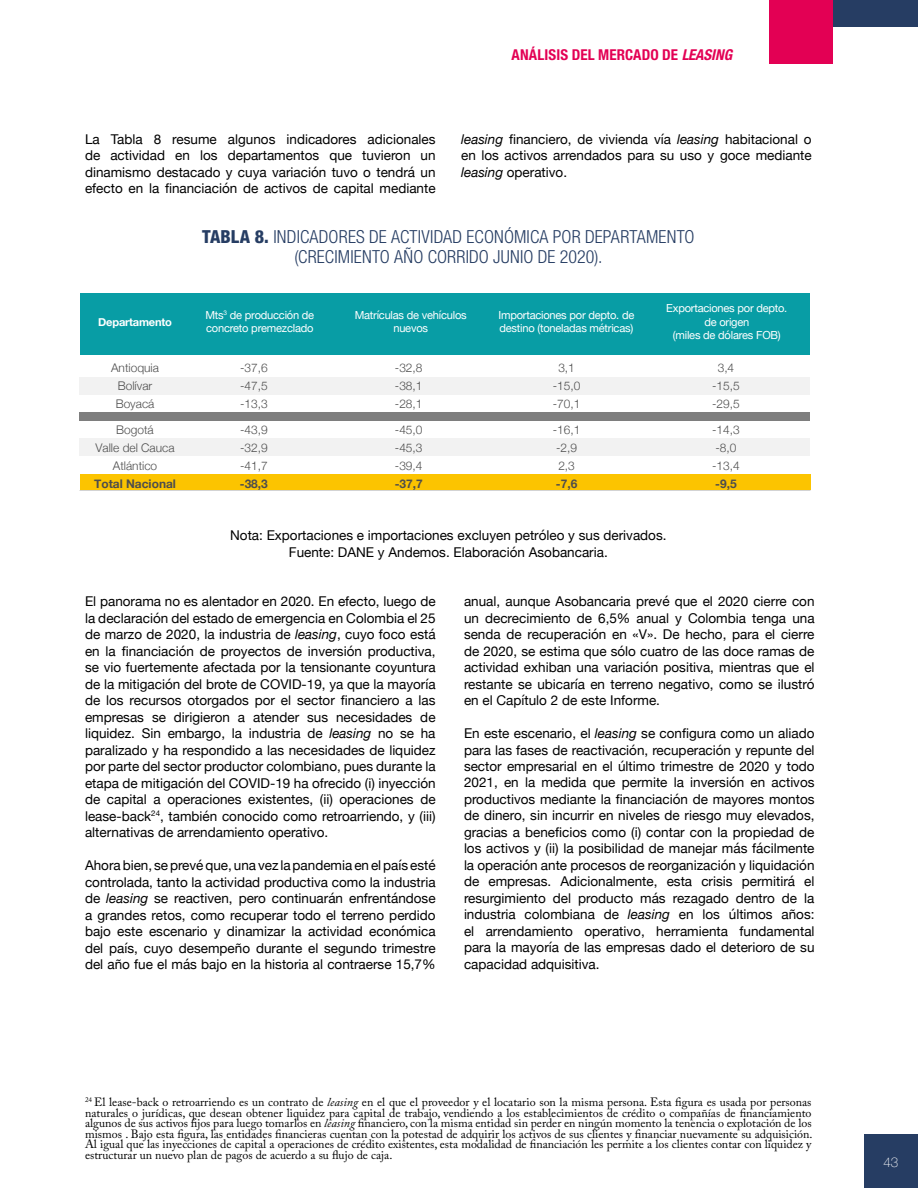
<style>
.page{position:relative;width:918px;height:1188px;background:#fff}
.page>*{position:absolute;margin:0;border:0;box-sizing:border-box;transform-origin:0 0}
.t1{font:300 condensed 18px/19.5px "Helvetica Neue LT Std";letter-spacing:.01em;color:#263d63;text-align:center}
.t2{font:700 condensed 15px "Helvetica Neue LT Std";letter-spacing:.005em;color:#e30054}
.t3{font:13.5px/16.5px "Helvetica Neue";color:#000;text-align:justify}
.t4{font:100 13.5px "Helvetica Neue";color:#fff}
.t5{font:12px/10.5px "Adobe Caslon Pro";color:#000;text-align:justify}
.t6{font:300 11.85px/18px "Helvetica Neue";color:#4d4d4d;text-align:center}
.t7{font:700 11.85px "Helvetica Neue";color:#4d4d4d}
.t8{font:11.1px/13.4px "Helvetica Neue";letter-spacing:-.02em;color:#fff}
.t9{font:700 11.1px "Helvetica Neue";letter-spacing:-.02em;color:#fff}
.s1{font-style:italic}
.s2{font-weight:800}
</style>
<div class="page">
<div style="left:864px;top:1134px;width:54px;height:54px;background:#263d63"></div>
<div style="left:769px;top:0;width:64px;height:64px;background:#e30054"></div>
<div style="left:833px;top:0;width:85px;height:27px;background:#263d63"></div>
<div style="left:79px;top:377px;width:731px;height:18px;background:#f2f2f2"></div>
<div style="left:79px;top:413px;width:731px;height:8px;background:#7e7e7e"></div>
<div style="left:79px;top:438px;width:731px;height:18px;background:#f2f2f2"></div>
<div style="left:80px;top:474px;width:731px;height:16px;background:#fcc400"></div>
<div style="left:81px;top:293px;width:729px;height:62px;background:#089da5"></div>
<p class="t2" style="left:511px;top:46px;width:222px">ANÁLISIS DEL MERCADO DE <span class="s1">LEASING</span></p>
<p class="t3" style="left:85px;top:132px;width:352px">La Tabla 8 resume algunos indicadores adicionales de actividad en los departamentos que tuvieron un dinamismo destacado y cuya variación tuvo o tendrá un efecto en la financiación de activos de capital mediante</p>
<p class="t3" style="left:461px;top:132px;width:352px"><span class="s1">leasing</span> financiero, de vivienda vía <span class="s1">leasing</span> habitacional o en los activos arrendados para su uso y goce mediante <span class="s1">leasing</span> operativo.</p>
<h1 class="t1" style="left:202px;top:227px;width:494px"><span class="s2">TABLA 8.</span> INDICADORES DE ACTIVIDAD ECONÓMICA POR DEPARTAMENTO (CRECIMIENTO AÑO CORRIDO JUNIO DE 2020).</h1>
<p class="t8" style="left:205px;top:309px;width:110px">Mts<sup>3</sup> de producción de concreto premezclado</p>
<p class="t8" style="left:355px;top:309px;width:114px;text-align:center">Matrículas de vehículos nuevos</p>
<p class="t8" style="left:498px;top:309px;width:137px">Importaciones por depto. de destino (toneladas métricas)</p>
<p class="t8" style="left:666px;top:302px;width:123px;text-align:center">Exportaciones por depto. de origen<br>(miles de dólares FOB)</p>
<p class="t9" style="left:98px;top:314px;width:75px">Departamento</p>
<p class="t6" style="left:111px;top:358px;width:49px">Antioquia<br>Bolívar<br>Boyacá</p>
<p class="t6" style="left:240px;top:358px;width:29px;text-align:justify">-37,6 -47,5 -13,3</p>
<p class="t6" style="left:96px;top:420px;width:81px">Bogotá<br>Valle del Cauca<br>Atlántico</p>
<p class="t7" style="left:94px;top:474px;width:83px">Total Nacional</p>
<p class="t6" style="left:395px;top:358px;width:29px;text-align:justify">-32,8 -38,1 -28,1</p>
<p class="t6" style="left:395px;top:420px;width:29px;text-align:justify">-45,0 -45,3 -39,4</p>
<p class="t7" style="left:395px;top:474px;width:30px">-37,7</p>
<p class="t6" style="left:553px;top:358px;width:29px">3,1 -15,0 -70,1</p>
<p class="t6" style="left:553px;top:420px;width:29px;text-align:left">-16,1 -2,9<br>2,3</p>
<p class="t7" style="left:556px;top:474px;width:23px">-7,6</p>
<p class="t6" style="left:712px;top:358px;width:29px">3,4 -15,5 -29,5</p>
<p class="t6" style="left:712px;top:420px;width:29px;text-align:left">-14,3 -8,0 -13,4</p>
<p class="t7" style="left:715px;top:474px;width:23px">-9,5</p>
<p class="t6" style="left:240px;top:420px;width:29px;text-align:justify">-43,9 -32,9 -41,7</p>
<p class="t7" style="left:240px;top:474px;width:30px">-38,3</p>
<p class="t3" style="left:230px;top:528px;width:438px;text-align:center">Nota: Exportaciones e importaciones excluyen petróleo y sus derivados.<br>Fuente: DANE y Andemos. Elaboración Asobancaria.</p>
<p class="t3" style="left:85px;top:594px;width:352px">El panorama no es alentador en 2020. En efecto, luego de la declaración del estado de emergencia en Colombia el 25 de marzo de 2020, la industria de <span class="s1">leasing</span>, cuyo foco está en la financiación de proyectos de inversión productiva, se vio fuertemente afectada por la tensionante coyuntura de la mitigación del brote de COVID-19, ya que la mayoría de los recursos otorgados por el sector financiero a las empresas se dirigieron a atender sus necesidades de liquidez. Sin embargo, la industria de <span class="s1">leasing</span> no se ha paralizado y ha respondido a las necesidades de liquidez por parte del sector productor colombiano, pues durante la etapa de mitigación del COVID-19 ha ofrecido (i) inyección de capital a operaciones existentes, (ii) operaciones de lease-back<sup>24</sup>, también conocido como retroarriendo, y (iii) alternativas de arrendamiento operativo.</p>
<p class="t3" style="left:85px;top:858px;width:352px">Ahora bien, se prevé que, una vez la pandemia en el país esté controlada, tanto la actividad productiva como la industria de <span class="s1">leasing</span> se reactiven, pero continuarán enfrentándose a grandes retos, como recuperar todo el terreno perdido bajo este escenario y dinamizar la actividad económica del país, cuyo desempeño durante el segundo trimestre del año fue el más bajo en la historia al contraerse 15,7%</p>
<p class="t3" style="left:464px;top:594px;width:352px">anual, aunque Asobancaria prevé que el 2020 cierre con un decrecimiento de 6,5% anual y Colombia tenga una senda de recuperación en «V». De hecho, para el cierre de 2020, se estima que sólo cuatro de las doce ramas de actividad exhiban una variación positiva, mientras que el restante se ubicaría en terreno negativo, como se ilustró en el Capítulo 2 de este Informe.</p>
<p class="t3" style="left:464px;top:726px;width:352px">En este escenario, el <span class="s1">leasing</span> se configura como un aliado para las fases de reactivación, recuperación y repunte del sector empresarial en el último trimestre de 2020 y todo 2021, en la medida que permite la inversión en activos productivos mediante la financiación de mayores montos de dinero, sin incurrir en niveles de riesgo muy elevados, gracias a beneficios como (i) contar con la propiedad de los activos y (ii) la posibilidad de manejar más fácilmente la operación ante procesos de reorganización y liquidación de empresas. Adicionalmente, esta crisis permitirá el resurgimiento del producto más rezagado dentro de la industria colombiana de <span class="s1">leasing</span> en los últimos años: el arrendamiento operativo, herramienta fundamental para la mayoría de las empresas dado el deterioro de su capacidad adquisitiva.</p>
<p class="t5" style="left:85px;top:1097px;width:729px"><sup>24</sup> El lease-back o retroarriendo es un contrato de <span class="s1">leasing</span> en el que el proveedor y el locatario son la misma persona. Esta figura es usada por personas naturales o jurídicas, que desean obtener liquidez para capital de trabajo, vendiendo a los establecimientos de crédito o compañías de financiamiento algunos de sus activos fijos para luego tomarlos en <span class="s1">leasing</span> financiero, con la misma entidad sin perder en ningún momento la tenencia o explotación de los mismos . Bajo esta figura, las entidades financieras cuentan con la potestad de adquirir los activos de sus clientes y financiar nuevamente su adquisición.<br>Al igual que las inyecciones de capital a operaciones de crédito existentes, esta modalidad de financiación les permite a los clientes contar con liquidez y estructurar un nuevo plan de pagos de acuerdo a su flujo de caja.</p>
<p class="t4" style="left:883px;top:1152px;width:17px">43</p>
</div>
